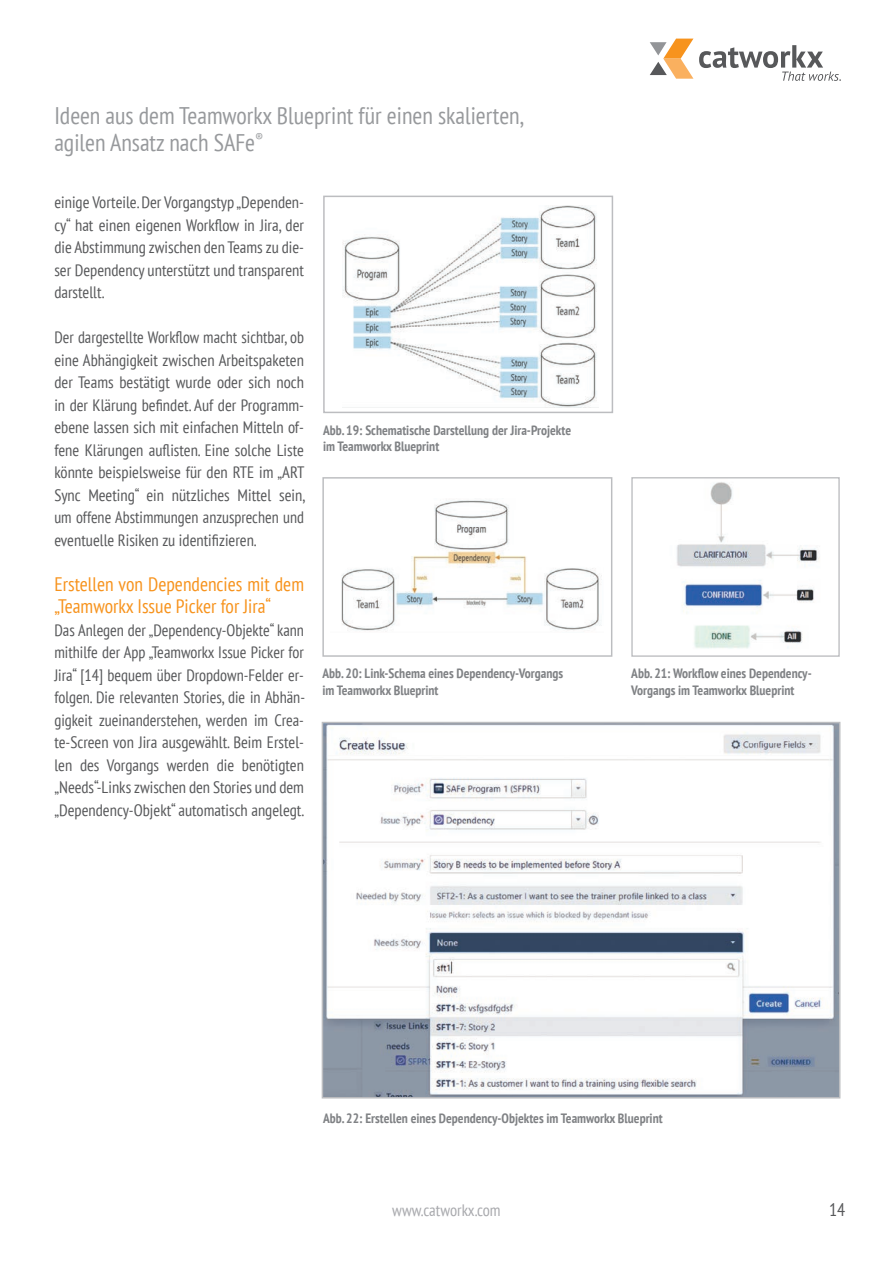
<style>
.page{position:relative;width:893px;height:1263px;background:#fff}
.page>*{position:absolute;margin:0;border:0;box-sizing:border-box;transform-origin:0 0}
.t1{font:condensed 24px/27px "PT Sans";color:#97999c}
.t2{font:condensed 19.5px/22.5px "PT Sans";color:#f7931d}
.t3{font:condensed 18px "PT Sans";color:#57585a}
.t4{font:condensed 16.5px/22.5px "PT Sans";color:#57585a;text-align:justify}
.t5{font:condensed 16.5px "PT Sans";color:#a8a9ad}
.t6{font:700 condensed 13.5px/16.5px "PT Sans";color:#808285}
</style>
<div class="page">
<svg style="left:650px;top:39px;width:43px;height:40px"></svg>
<svg style="left:699px;top:45px;width:142px;height:36px"></svg>
<img style="left:341px;top:500px;width:261px;height:131px">
<div style="left:322px;top:477px;width:290px;height:180px;border:1px solid #bcbdc0"></div>
<img style="left:676px;top:482px;width:144px;height:167px">
<div style="left:631px;top:477px;width:209px;height:180px;border:1px solid #bcbdc0"></div>
<img style="left:343px;top:206px;width:254px;height:201px">
<div style="left:323px;top:196px;width:290px;height:217px;border:2px solid #bcbdc0"></div>
<img style="left:325px;top:725px;width:512px;height:370px">
<div style="left:322px;top:722px;width:518px;height:376px;border:2px solid #bcbdc0"></div>
<h1 class="t1" style="left:54px;top:102px;width:471px">Ideen aus dem Teamworkx Blueprint für einen skalierten, agilen Ansatz nach SAFe<sup>®</sup></h1>
<p class="t4" style="left:54px;top:191px;width:251px">einige Vorteile. Der Vorgangstyp „Dependen&shy;cy“ hat einen eigenen Workflow in Jira, der die Abstimmung zwischen den Teams zu die&shy;ser Dependency unterstützt und transparent darstellt.</p>
<p class="t4" style="left:54px;top:326px;width:252px">Der dargestellte Workflow macht sichtbar, ob eine Abhängigkeit zwischen Arbeitspaketen der Teams bestätigt wurde oder sich noch in der Klärung befindet. Auf der Programm&shy;ebene lassen sich mit einfachen Mitteln of&shy;fene Klärungen auflisten. Eine solche Liste könnte beispielsweise für den RTE im „ART Sync Meeting“ ein nützliches Mittel sein, um offene Abstimmungen anzusprechen und eventuelle Risiken zu identifizieren.</p>
<p class="t2" style="left:54px;top:572px;width:251px">Erstellen von Dependencies mit dem „Teamworkx Issue Picker for Jira“</p>
<p class="t4" style="left:54px;top:618px;width:252px">Das Anlegen der „Dependency-Objekte“ kann mithilfe der App „Teamworkx Issue Picker for Jira“ [14] bequem über Dropdown-Felder er&shy;folgen. Die relevanten Stories, die in Abhän&shy;gigkeit zueinanderstehen, werden im Crea&shy;te-Screen von Jira ausgewählt. Beim Erstel&shy;len des Vorgangs werden die benötigten „Needs“-Links zwischen den Stories und dem „Dependency-Objekt“ automatisch angelegt.</p>
<p class="t6" style="left:323px;top:421px;width:249px">Abb. 19: Schematische Darstellung der Jira-Projekte im Teamworkx Blueprint</p>
<p class="t6" style="left:322px;top:665px;width:242px">Abb. 20: Link-Schema eines Dependency-Vorgangs im Teamworkx Blueprint</p>
<p class="t6" style="left:631px;top:665px;width:182px">Abb. 21: Workflow eines Dependency-<br>Vorgangs im Teamworkx Blueprint</p>
<p class="t6" style="left:323px;top:1110px;width:341px">Abb. 22: Erstellen eines Dependency-Objektes im Teamworkx Blueprint</p>
<p class="t5" style="left:392px;top:1199px;width:110px">www.catworkx.com</p>
<p class="t3" style="left:829px;top:1198px;width:18px">14</p>
</div>
